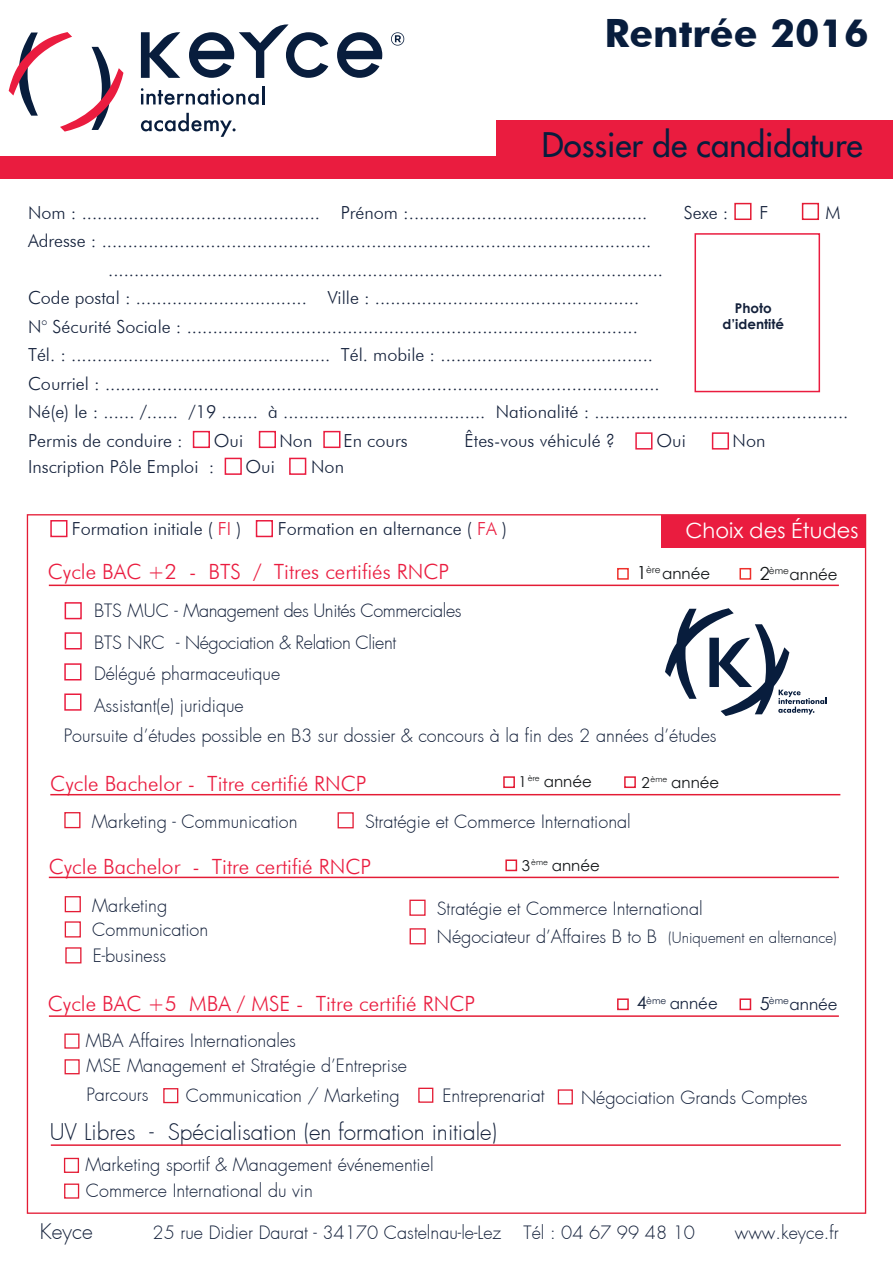
<style>
.page{position:relative;width:893px;height:1263px;background:#fff}
.page>*{position:absolute;margin:0;border:0;box-sizing:border-box;transform-origin:0 0}
.t1{font:700 39px "Futura BT";color:#081d3d}
.t2{font:500 33px "Futura Std";color:#081d3d}
.t3{font:300 22.5px "Futura";color:#14213b}
.t4{font:300 21px "Futura BT";color:#ea1c3f}
.t5{font:21px "Century Gothic";color:#fff}
.t6{font:300 21px "Futura";color:#14213b}
.t7{font:300 18px "Futura BT";color:#14213b}
.t8{font:300 18px/25.2px "Futura";color:#14213b}
.t9{font:300 18px "Futura";letter-spacing:-.025em;color:#14213b}
.t10{font:18px "Century Gothic";color:#14213b}
.t11{font:15px "Century Gothic";color:#111416}
.t12{font:15px "Century Gothic";color:#14213b}
.t13{font:700 13.5px/16.2px "Century Gothic";color:#14213b;text-align:center}
.t14{font:9px "Century Gothic";color:#14213b}
.s1{color:#ea1c3f}
.s2{font-size:18px}
.s3{font-size:15px}
</style>
<div class="page">
<div style="left:0;top:157px;width:893px;height:22px;background:#ea1c3f"></div>
<div style="left:734px;top:203px;width:17px;height:17px;border:2px solid #e41c35"></div>
<div style="left:802px;top:203px;width:17px;height:17px;border:2px solid #e41c35"></div>
<div style="left:193px;top:431px;width:17px;height:17px;border:2px solid #ea1c3f"></div>
<div style="left:259px;top:431px;width:17px;height:17px;border:2px solid #ea1c3f"></div>
<div style="left:635px;top:432px;width:17px;height:18px;border:2px solid #ea1c3f"></div>
<div style="left:712px;top:432px;width:17px;height:18px;border:2px solid #ea1c3f"></div>
<div style="left:694px;top:233px;width:126px;height:159px;border:2px solid #ea1c3f"></div>
<div style="left:323px;top:431px;width:17px;height:17px;border:2px solid #ea1c3f"></div>
<div style="left:661px;top:515px;width:203px;height:33px;background:#ea1c3f"></div>
<div style="left:65px;top:947px;width:16px;height:16px;border:1px solid #e41c35"></div>
<div style="left:409px;top:900px;width:17px;height:16px;border:1px solid #e41c35"></div>
<div style="left:50px;top:520px;width:17px;height:17px;border:2px solid #ea1c3f"></div>
<div style="left:256px;top:520px;width:17px;height:17px;border:2px solid #ea1c3f"></div>
<div style="left:65px;top:602px;width:17px;height:17px;border:2px solid #ea1c3f"></div>
<div style="left:65px;top:632px;width:17px;height:17px;border:2px solid #ea1c3f"></div>
<div style="left:617px;top:568px;width:12px;height:12px;border:2px solid #ee312c"></div>
<div style="left:739px;top:568px;width:12px;height:12px;border:2px solid #ee312c"></div>
<hr style="left:49px;top:585px;width:790px;height:1px;background:#e41c35">
<hr style="left:49px;top:877px;width:790px;height:1px;background:#e41c35">
<div style="left:65px;top:896px;width:16px;height:16px;border:1px solid #e41c35"></div>
<div style="left:65px;top:921px;width:16px;height:16px;border:1px solid #e41c35"></div>
<div style="left:410px;top:928px;width:16px;height:16px;border:1px solid #e41c35"></div>
<div style="left:558px;top:1089px;width:15px;height:15px;border:1px solid #e41c35"></div>
<div style="left:163px;top:1088px;width:15px;height:15px;border:1px solid #e41c35"></div>
<div style="left:418px;top:1088px;width:15px;height:15px;border:1px solid #e41c35"></div>
<hr style="left:49px;top:1015px;width:790px;height:2px;background:#e41c35">
<div style="left:64px;top:1033px;width:16px;height:16px;border:1px solid #e41c35"></div>
<div style="left:65px;top:1059px;width:15px;height:15px;border:1px solid #e41c35"></div>
<div style="left:225px;top:458px;width:17px;height:17px;border:2px solid #ea1c3f"></div>
<div style="left:289px;top:458px;width:17px;height:17px;border:2px solid #ea1c3f"></div>
<div style="left:497px;top:120px;width:396px;height:37px;background:#ea1c3f"></div>
<div style="left:64px;top:663px;width:17px;height:17px;border:2px solid #ea1c3f"></div>
<div style="left:64px;top:693px;width:17px;height:18px;border:2px solid #ea1c3f"></div>
<div style="left:505px;top:859px;width:12px;height:12px;border:2px solid #e41c35"></div>
<div style="left:617px;top:998px;width:12px;height:12px;border:2px solid #e41c35"></div>
<div style="left:739px;top:998px;width:12px;height:12px;border:2px solid #e41c35"></div>
<hr style="left:51px;top:1144px;width:790px;height:2px;background:#e41c35">
<div style="left:64px;top:1158px;width:15px;height:15px;border:1px solid #e41c35"></div>
<div style="left:64px;top:1183px;width:15px;height:16px;border:1px solid #e41c35"></div>
<svg style="left:391px;top:32px;width:13px;height:14px"></svg>
<svg style="left:337px;top:32px;width:45px;height:46px"></svg>
<svg style="left:189px;top:24px;width:139px;height:54px"></svg>
<svg style="left:141px;top:32px;width:39px;height:46px"></svg>
<svg style="left:141px;top:113px;width:95px;height:24px"></svg>
<svg style="left:141px;top:86px;width:123px;height:19px"></svg>
<svg style="left:9px;top:32px;width:114px;height:100px"></svg>
<svg style="left:665px;top:608px;width:162px;height:108px"></svg>
<hr style="left:50px;top:794px;width:790px;height:1px;background:#e41c35">
<div style="left:503px;top:776px;width:12px;height:12px;border:2px solid #e41c35"></div>
<div style="left:624px;top:776px;width:12px;height:12px;border:2px solid #e41c35"></div>
<div style="left:64px;top:812px;width:16px;height:16px;border:1px solid #e41c35"></div>
<div style="left:338px;top:812px;width:16px;height:16px;border:1px solid #e41c35"></div>
<h1 class="t1" style="left:604px;top:10px;width:265px">Rentrée 2016</h1>
<h2 class="t2" style="left:542px;top:124px;width:322px">Dossier de candidature</h2>
<p class="t7" style="left:28px;top:201px;width:621px">Nom : .............................................. Prénom :..............................................</p>
<p class="t7" style="left:684px;top:201px;width:46px">Sexe :</p>
<p class="t7" style="left:760px;top:201px;width:11px">F</p>
<p class="t7" style="left:826px;top:201px;width:17px">M</p>
<p class="t7" style="left:28px;top:230px;width:625px">Adresse : ..........................................................................................................</p>
<p class="t7" style="left:108px;top:258px;width:556px">...........................................................................................................</p>
<p class="t7" style="left:28px;top:287px;width:613px">Code postal : ................................. Ville : ...................................................</p>
<p class="t7" style="left:28px;top:315px;width:611px">N° Sécurité Sociale : .......................................................................................</p>
<p class="t7" style="left:28px;top:344px;width:626px">Tél. : .................................................. Tél. mobile : .........................................</p>
<p class="t7" style="left:28px;top:372px;width:633px">Courriel : ...........................................................................................................</p>
<p class="t7" style="left:28px;top:401px;width:822px">Né(e) le : ...... /...... /19 ....... à ....................................... Nationalité : .................................................</p>
<p class="t7" style="left:28px;top:429px;width:156px">Permis de conduire :</p>
<p class="t7" style="left:214px;top:429px;width:31px">Oui</p>
<p class="t7" style="left:280px;top:429px;width:34px">Non</p>
<p class="t7" style="left:343px;top:429px;width:66px">En cours</p>
<p class="t7" style="left:465px;top:429px;width:152px">Êtes-vous véhiculé ?</p>
<p class="t7" style="left:656px;top:429px;width:31px">Oui</p>
<p class="t7" style="left:733px;top:429px;width:34px">Non</p>
<p class="t13" style="left:722px;top:299px;width:63px">Photo d’identité</p>
<p class="t7" style="left:28px;top:456px;width:188px">Inscription Pôle Emploi :</p>
<p class="t7" style="left:246px;top:456px;width:31px">Oui</p>
<p class="t7" style="left:311px;top:456px;width:34px">Non</p>
<p class="t5" style="left:686px;top:516px;width:175px">Choix des Études</p>
<p class="t7" style="left:72px;top:518px;width:171px">Formation initiale ( <span class="s1">FI</span> )</p>
<p class="t7" style="left:278px;top:518px;width:231px">Formation en alternance ( <span class="s1">FA</span> )</p>
<p class="t4" style="left:48px;top:559px;width:403px">Cycle BAC +2 - BTS / Titres certifiés RNCP</p>
<p class="t9" style="left:94px;top:600px;width:369px">BTS MUC - Management des Unités Commerciales</p>
<p class="t9" style="left:94px;top:631px;width:304px">BTS NRC - Négociation &amp; Relation Client</p>
<p class="t8" style="left:94px;top:662px;width:188px">Délégué pharmaceutique</p>
<p class="t8" style="left:94px;top:693px;width:151px">Assistant(e) juridique</p>
<p class="t8" style="left:64px;top:724px;width:654px">Poursuite d’études possible en B3 sur dossier &amp; concours à la fin des 2 années d’études</p>
<p class="t4" style="left:50px;top:771px;width:318px">Cycle Bachelor - Titre certifié RNCP</p>
<p class="t11" style="left:519px;top:771px;width:75px">1<sup>ère</sup> année</p>
<p class="t11" style="left:641px;top:772px;width:79px">2<sup>ème</sup> année</p>
<p class="t8" style="left:92px;top:809px;width:207px">Marketing - Communication</p>
<p class="t8" style="left:365px;top:809px;width:267px">Stratégie et Commerce International</p>
<p class="t11" style="left:637px;top:563px;width:75px"><span class="s2">1</span><sup>ère</sup> année</p>
<p class="t11" style="left:760px;top:564px;width:79px"><span class="s2">2</span><sup>ème</sup>année</p>
<p class="t4" style="left:49px;top:854px;width:324px">Cycle Bachelor - Titre certifié RNCP</p>
<p class="t8" style="left:92px;top:893px;width:77px">Marketing</p>
<p class="t8" style="left:92px;top:918px;width:118px">Communication</p>
<p class="t8" style="left:93px;top:943px;width:75px">E-business</p>
<p class="t11" style="left:522px;top:855px;width:79px">3<sup>ème</sup> année</p>
<p class="t8" style="left:437px;top:895px;width:401px;line-height:28.2px">Stratégie et Commerce International<br>Négociateur d’Affaires B to B <span class="s3">(Uniquement en alternance)</span></p>
<p class="t4" style="left:48px;top:991px;width:428px">Cycle BAC +5 MBA / MSE - Titre certifié RNCP</p>
<p class="t8" style="left:86px;top:1028px;width:323px">MBA Affaires Internationales<br>MSE Management et Stratégie d’Entreprise</p>
<p class="t8" style="left:86px;top:1082px;width:64px">Parcours</p>
<p class="t10" style="left:637px;top:990px;width:11px">4</p>
<p class="t12" style="left:670px;top:993px;width:50px">année</p>
<p class="t12" style="left:760px;top:994px;width:79px"><span class="s2">5</span><sup>ème</sup>année</p>
<p class="t14" style="left:646px;top:995px;width:22px">ème</p>
<p class="t8" style="left:186px;top:1083px;width:215px">Communication / Marketing</p>
<p class="t8" style="left:442px;top:1083px;width:104px">Entreprenariat</p>
<p class="t8" style="left:581px;top:1085px;width:228px">Négociation Grands Comptes</p>
<p class="t3" style="left:50px;top:1118px;width:449px">UV Libres - Spécialisation (en formation initiale)</p>
<p class="t8" style="left:85px;top:1153px;width:350px">Marketing sportif &amp; Management événementiel<br>Commerce International du vin</p>
<p class="t6" style="left:40px;top:1218px;width:55px">Keyce</p>
<p class="t8" style="left:153px;top:1220px;width:544px">25 rue Didier Daurat - 34170 Castelnau-le-Lez Tél : 04 67 99 48 10</p>
<p class="t8" style="left:735px;top:1220px;width:106px">www.keyce.fr</p>
</div>
